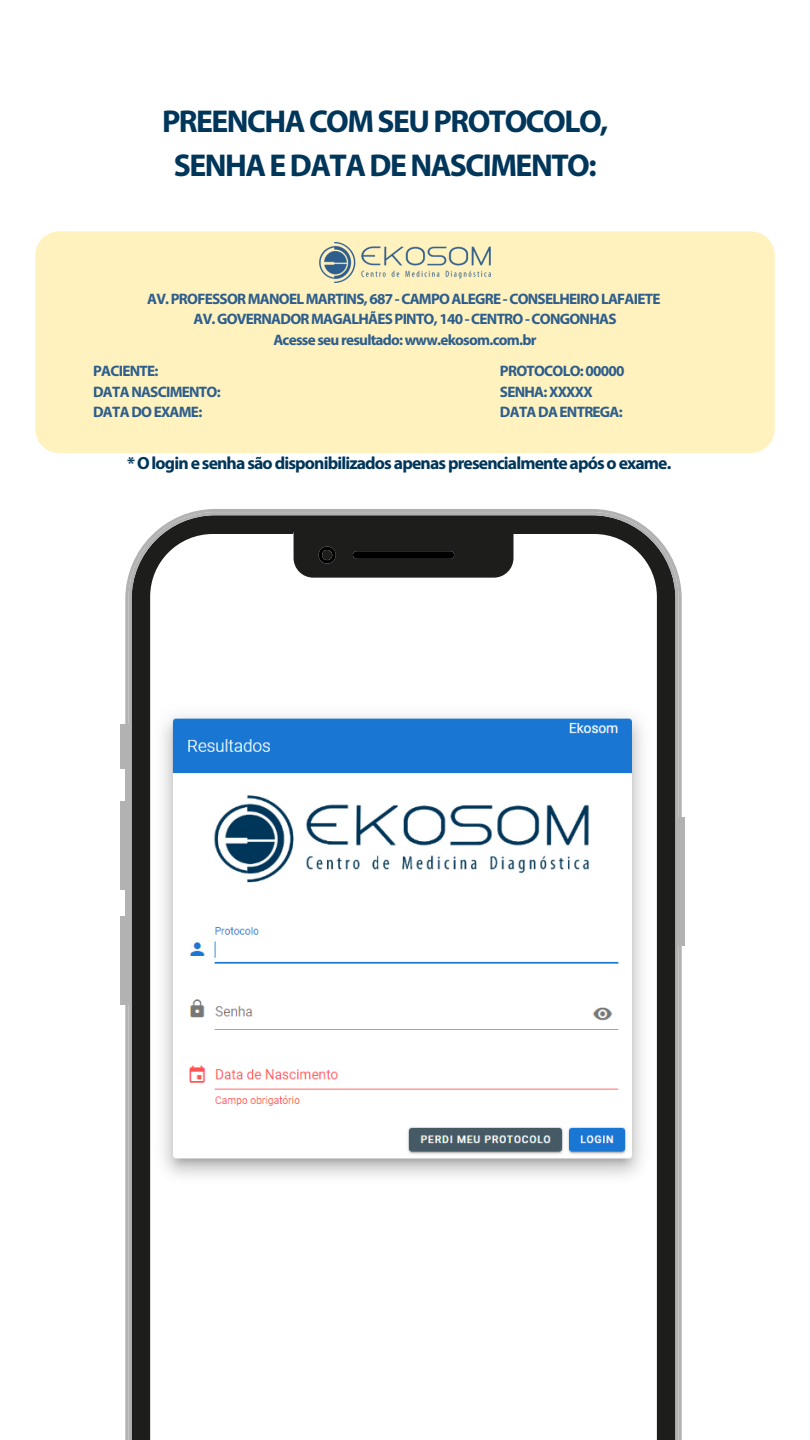
<style>
.page{position:relative;width:810px;height:1440px;background:#fff}
.page>*{position:absolute;margin:0;border:0;box-sizing:border-box;transform-origin:0 0}
.t1{font:700 31.7px/44.2px "Myriad Pro";letter-spacing:-.05em;color:#00365a;text-align:center}
.t2{font:700 17.7px "Myriad Pro";letter-spacing:-.05em;color:#00365a}
.t3{font:700 15.2px "Myriad Pro";letter-spacing:-.05em;color:#2e5e8d}
</style>
<div class="page">
<div style="left:35px;top:231px;width:740px;height:222px;background:#fff2be;border-radius:24px"></div>
<img style="left:320px;top:242px;width:170px;height:40px">
<hr style="left:125px;top:890px;width:3px;height:26px;background:#b2b2b2">
<hr style="left:125px;top:769px;width:3px;height:32px;background:#b2b2b2">
<svg style="left:128px;top:512px;width:551px;height:928px"></svg>
<hr style="left:294px;top:532px;width:219px;height:2px;background:#1d1d1b">
<hr style="left:682px;top:817px;width:3px;height:129px;background:#b2b2b2">
<hr style="left:679px;top:817px;width:3px;height:129px;background:#b2b2b2">
<hr style="left:676px;top:817px;width:3px;height:129px;background:#b2b2b2">
<div style="left:120px;top:801px;width:5px;height:89px;background:#b2b2b2"></div>
<hr style="left:125px;top:801px;width:3px;height:89px;background:#b2b2b2">
<div style="left:120px;top:725px;width:5px;height:44px;background:#b2b2b2"></div>
<hr style="left:125px;top:725px;width:3px;height:44px;background:#b2b2b2">
<div style="left:120px;top:916px;width:5px;height:89px;background:#b2b2b2"></div>
<hr style="left:125px;top:916px;width:3px;height:89px;background:#b2b2b2">
<div style="left:294px;top:534px;width:219px;height:44px;background:#1d1d1b"></div>
<div style="left:322px;top:550px;width:10px;height:10px;background:#1d1d1b;border-radius:50%"></div>
<div style="left:353px;top:551px;width:101px;height:8px;background:#000;border-radius:4px"></div>
<p class="t1" style="left:162px;top:102px;width:448px">PREENCHACOMSEUPROTOCOLO,<br>SENHAEDATADENASCIMENTO:</p>
<p class="t3" style="left:147px;top:292px;width:515px">AV.PROFESSORMANOELMARTINS,687-CAMPOALEGRE-CONSELHEIROLAFAIETE</p>
<p class="t3" style="left:193px;top:313px;width:425px">AV.GOVERNADORMAGALHÃESPINTO,140-CENTRO-CONGONHAS</p>
<p class="t3" style="left:273px;top:334px;width:265px">Acesseseuresultado:www.ekosom.com.br</p>
<p class="t3" style="left:93px;top:364px;width:67px">PACIENTE:</p>
<p class="t3" style="left:93px;top:385px;width:129px">DATANASCIMENTO:</p>
<p class="t3" style="left:93px;top:406px;width:111px">DATADOEXAME:</p>
<p class="t3" style="left:500px;top:364px;width:126px">PROTOCOLO:00000</p>
<p class="t3" style="left:500px;top:385px;width:94px">SENHA:XXXXX</p>
<p class="t3" style="left:500px;top:406px;width:124px">DATADAENTREGA:</p>
<p class="t2" style="left:127px;top:455px;width:546px">*Ologinesenhasãodisponibilizadosapenaspresencialmenteapósoexame.</p>
</div>
